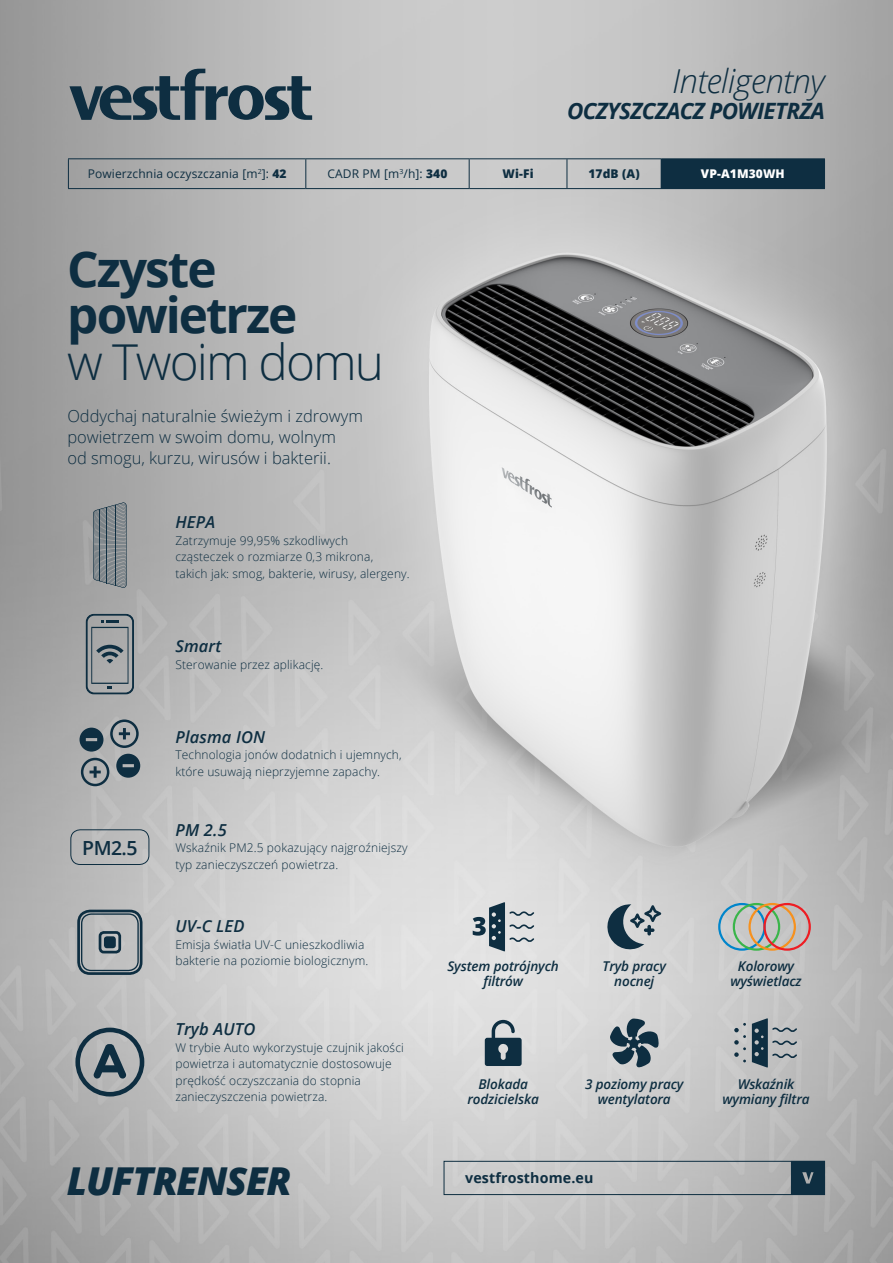
<style>
.page{position:relative;width:893px;height:1263px;background:#fff}
.page>*{position:absolute;margin:0;border:0;box-sizing:border-box;transform-origin:0 0}
.t1{font:700 49.5px/46.5px "Open Sans";letter-spacing:-.04em;color:#0e2e41}
.t2{font:300 49.5px "Open Sans";letter-spacing:-.04em;color:#0e2e41}
.t3{font:italic 800 38.4px "Open Sans";letter-spacing:-.03em;color:#0e2e41}
.t4{font:italic 300 33px "Open Sans";letter-spacing:-.02em;color:#0e2e41}
.t5{font:italic 700 22.5px "Open Sans";letter-spacing:-.03em;color:#0e2e41}
.t6{font:600 19.5px "Open Sans";color:#0e2e41}
.t7{font:300 16.5px/21px "Open Sans";color:#0e2e41}
.t8{font:italic 600 16.5px "Open Sans";letter-spacing:.01em;color:#0e2e41}
.t9{font:700 14.25px "Open Sans";letter-spacing:.01em;color:#0e2e41}
.t10{font:italic 600 13.5px/15px "Open Sans";letter-spacing:-.01em;color:#0e2e41;text-align:center}
.t11{font:300 12px/16.5px "Open Sans";letter-spacing:.01em;color:#0e2e41}
.t12{font:12px "Open Sans";letter-spacing:.01em;color:#0e2e41}
.t13{font:800 12px "Open Sans";letter-spacing:.01em;color:#0e2e41}
.t14{font:800 12px "Open Sans";letter-spacing:.01em;color:#fff}
.s1{font-weight:800}
</style>
<div class="page">
<img style="left:0;top:0;width:893px;height:1263px">
<svg style="left:791px;top:1163px;width:32px;height:30px"></svg>
<svg style="left:69px;top:69px;width:243px;height:51px;background:#6f7c84"></svg>
<div style="left:661px;top:159px;width:163px;height:30px;background:#0e2e41"></div>
<hr style="left:68px;top:158px;width:238px;height:1px;background:#0e2e41">
<svg style="left:68px;top:159px;width:1px;height:29px"></svg>
<hr style="left:306px;top:158px;width:163px;height:1px;background:#0e2e41">
<svg style="left:305px;top:159px;width:1px;height:29px"></svg>
<hr style="left:469px;top:158px;width:98px;height:1px;background:#0e2e41">
<svg style="left:469px;top:159px;width:1px;height:29px"></svg>
<hr style="left:567px;top:158px;width:94px;height:1px;background:#0e2e41">
<svg style="left:567px;top:159px;width:1px;height:29px"></svg>
<hr style="left:661px;top:158px;width:164px;height:1px;background:#0e2e41">
<svg style="left:824px;top:159px;width:1px;height:29px"></svg>
<hr style="left:68px;top:188px;width:238px;height:1px;background:#0e2e41">
<hr style="left:306px;top:188px;width:163px;height:1px;background:#0e2e41">
<hr style="left:469px;top:188px;width:98px;height:1px;background:#0e2e41">
<hr style="left:567px;top:188px;width:94px;height:1px;background:#0e2e41">
<hr style="left:661px;top:188px;width:164px;height:1px;background:#0e2e41">
<div style="left:444px;top:1161px;width:381px;height:34px;border:1px solid #0e2e41"></div>
<svg style="left:93px;top:502px;width:34px;height:86px;background:#848a8e"></svg>
<hr style="left:115px;top:505px;width:1px;height:80px;background:#0e2e41">
<hr style="left:106px;top:507px;width:1px;height:76px;background:#0e2e41">
<hr style="left:99px;top:509px;width:1px;height:72px;background:#0e2e41">
<svg style="left:110px;top:719px;width:29px;height:29px"></svg>
<svg style="left:81px;top:758px;width:28px;height:28px"></svg>
<svg style="left:116px;top:754px;width:24px;height:24px"></svg>
<svg style="left:80px;top:728px;width:23px;height:24px"></svg>
<div style="left:77px;top:910px;width:66px;height:65px;border:3px solid #0e2e41;border-radius:11px"></div>
<div style="left:99px;top:931px;width:22px;height:22px;border:3px solid #0e2e41;border-radius:4px"></div>
<div style="left:104px;top:936px;width:12px;height:12px;background:#0e2e41;border-radius:3px"></div>
<div style="left:81px;top:913px;width:58px;height:58px;border:1px solid #0e2e41;border-radius:10px"></div>
<svg style="left:86px;top:614px;width:48px;height:80px;background:#878e93"></svg>
<svg style="left:75px;top:1028px;width:69px;height:68px;background:#828c92"></svg>
<div style="left:70px;top:829px;width:79px;height:36px;border:1px solid #0e2e41;border-radius:9px"></div>
<svg style="left:605px;top:904px;width:56px;height:48px;background:#909ba2"></svg>
<svg style="left:647px;top:925px;width:4px;height:10px"></svg>
<svg style="left:644px;top:928px;width:10px;height:4px"></svg>
<div style="left:718px;top:903px;width:48px;height:48px;border:2px solid #0085cb;border-radius:50%"></div>
<div style="left:733px;top:903px;width:47px;height:48px;border:2px solid #3ab54a;border-radius:50%"></div>
<div style="left:748px;top:903px;width:48px;height:48px;border:2px solid #f6911e;border-radius:50%"></div>
<div style="left:763px;top:903px;width:48px;height:48px;border:2px solid #ee1d23;border-radius:50%"></div>
<svg style="left:485px;top:1020px;width:37px;height:46px;background:#5c707c"></svg>
<svg style="left:610px;top:1018px;width:50px;height:50px;background:#70808a"></svg>
<svg style="left:734px;top:1023px;width:12px;height:39px"></svg>
<svg style="left:752px;top:1018px;width:46px;height:49px;background:#838e94"></svg>
<svg style="left:473px;top:902px;width:63px;height:49px;background:#a1aab0"></svg>
<p class="t4" style="left:672px;top:59px;width:154px">Inteligentny</p>
<p class="t5" style="left:567px;top:95px;width:259px">OCZYSZCZACZ POWIETRZA</p>
<p class="t12" style="left:88px;top:166px;width:200px">Powierzchnia oczyszczania [m<sup>2</sup>]: <span class="s1">42</span></p>
<p class="t12" style="left:327px;top:166px;width:121px">CADR PM [m<sup>3</sup>/h]: <span class="s1">340</span></p>
<p class="t13" style="left:503px;top:165px;width:33px">Wi-Fi</p>
<p class="t13" style="left:588px;top:165px;width:53px">17dB (A)</p>
<p class="t14" style="left:701px;top:165px;width:85px">VP-A1M30WH</p>
<p class="t1" style="left:67px;top:244px;width:232px">Czyste powietrze</p>
<p class="t2" style="left:67px;top:328px;width:318px">w Twoim domu</p>
<p class="t7" style="left:67px;top:405px;width:297px">Oddychaj naturalnie świeżym i zdrowym powietrzem w swoim domu, wolnym<br>od smogu, kurzu, wirusów i bakterii.</p>
<p class="t8" style="left:175px;top:511px;width:41px">HEPA</p>
<p class="t11" style="left:175px;top:532px;width:236px">Zatrzymuje 99,95% szkodliwych<br>cząsteczek o rozmiarze 0,3 mikrona,<br>takich jak: smog, bakterie, wirusy, alergeny.</p>
<p class="t8" style="left:175px;top:635px;width:48px">Smart</p>
<p class="t11" style="left:175px;top:656px;width:150px">Sterowanie przez aplikację.</p>
<p class="t6" style="left:82px;top:834px;width:57px">PM2.5</p>
<p class="t8" style="left:175px;top:725px;width:91px">Plasma ION</p>
<p class="t11" style="left:175px;top:746px;width:228px">Technologia jonów dodatnich i ujemnych, które usuwają nieprzyjemne zapachy.</p>
<p class="t8" style="left:175px;top:819px;width:53px">PM 2.5</p>
<p class="t11" style="left:175px;top:839px;width:234px">Wskaźnik PM2.5 pokazujący najgroźniejszy typ zanieczyszczeń powietrza.</p>
<p class="t8" style="left:175px;top:915px;width:71px">UV-C LED</p>
<p class="t11" style="left:175px;top:936px;width:194px">Emisja światła UV-C unieszkodliwia bakterie na poziomie biologicznym.</p>
<p class="t8" style="left:175px;top:1018px;width:82px">Tryb AUTO</p>
<p class="t11" style="left:175px;top:1039px;width:230px">W trybie Auto wykorzystuje czujnik jakości powietrza i automatycznie dostosowuje prędkość oczyszczania do stopnia zanieczyszczenia powietrza.</p>
<p class="t3" style="left:67px;top:1151px;width:226px">LUFTRENSER</p>
<p class="t10" style="left:447px;top:959px;width:113px">System potrójnych filtrów</p>
<p class="t10" style="left:603px;top:959px;width:65px">Tryb pracy nocnej</p>
<p class="t10" style="left:738px;top:959px;width:58px">Kolorowy</p>
<p class="t10" style="left:730px;top:974px;width:73px">wyświetlacz</p>
<p class="t10" style="left:468px;top:1077px;width:73px">Blokada rodzicielska</p>
<p class="t10" style="left:585px;top:1077px;width:100px">3 poziomy pracy wentylatora</p>
<p class="t10" style="left:722px;top:1076px;width:89px">Wskaźnik wymiany filtra</p>
<p class="t9" style="left:465px;top:1168px;width:130px">vestfrosthome.eu</p>
</div>
